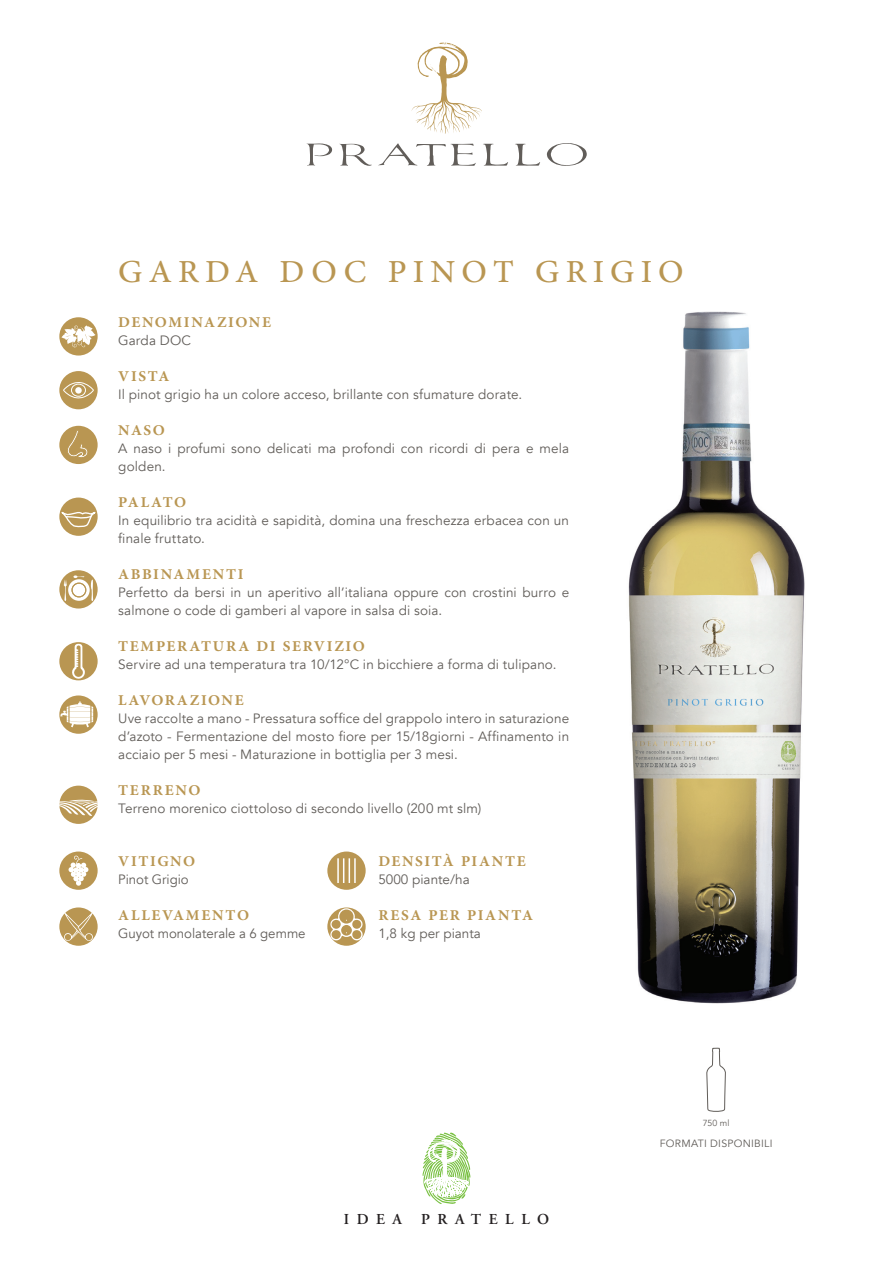
<style>
.page{position:relative;width:893px;height:1263px;background:#fff}
.page>*{position:absolute;margin:0;border:0;box-sizing:border-box;transform-origin:0 0}
.t1{font:45px "Adobe Arabic";letter-spacing:.14em;color:#b99652}
.t2{font:700 21px "Adobe Arabic";letter-spacing:.08em;color:#b99652}
.t3{font:600 15.15px "Adobe Garamond Pro";letter-spacing:.5em;color:#231f20}
.t4{font:13.5px/18px "Avenir";letter-spacing:.01em;color:#615d59}
.t5{font:10.5px "Avenir";letter-spacing:.025em;color:#615d59}
.t6{font:8.85px "Avenir";color:#615d59}
</style>
<div class="page">
<svg style="left:307px;top:144px;width:25px;height:21px"></svg>
<svg style="left:340px;top:144px;width:32px;height:22px"></svg>
<svg style="left:378px;top:143px;width:98px;height:23px"></svg>
<svg style="left:483px;top:144px;width:25px;height:22px"></svg>
<svg style="left:515px;top:144px;width:25px;height:22px"></svg>
<svg style="left:547px;top:143px;width:39px;height:23px"></svg>
<svg style="left:411px;top:43px;width:70px;height:91px"></svg>
<svg style="left:422px;top:1132px;width:48px;height:72px"></svg>
<div style="left:59px;top:498px;width:39px;height:38px;background:#b99652;border-radius:50%"></div>
<svg style="left:61px;top:511px;width:35px;height:17px"></svg>
<div style="left:59px;top:426px;width:39px;height:38px;background:#b99652;border-radius:50%"></div>
<svg style="left:67px;top:430px;width:21px;height:28px"></svg>
<div style="left:59px;top:371px;width:39px;height:38px;background:#b99652;border-radius:50%"></div>
<svg style="left:63px;top:382px;width:31px;height:17px"></svg>
<div style="left:71px;top:384px;width:15px;height:13px;border:1px solid #fff;border-radius:50%"></div>
<div style="left:75px;top:387px;width:7px;height:7px;background:#fff;border-radius:50%"></div>
<svg style="left:59px;top:570px;width:39px;height:39px"></svg>
<div style="left:72px;top:583px;width:14px;height:14px;border:1px solid #b99652;border-radius:50%"></div>
<svg style="left:59px;top:695px;width:39px;height:39px"></svg>
<svg style="left:59px;top:786px;width:39px;height:38px"></svg>
<div style="left:59px;top:642px;width:39px;height:38px;background:#b99652;border-radius:50%"></div>
<svg style="left:72px;top:644px;width:13px;height:35px"></svg>
<div style="left:59px;top:317px;width:39px;height:39px;background:#b99652;border-radius:50%"></div>
<svg style="left:61px;top:325px;width:34px;height:22px"></svg>
<div style="left:327px;top:852px;width:38px;height:38px;background:#b99652;border-radius:50%"></div>
<hr style="left:337px;top:858px;width:2px;height:25px;background:#fff">
<svg style="left:343px;top:858px;width:1px;height:25px"></svg>
<hr style="left:348px;top:858px;width:2px;height:25px;background:#fff">
<hr style="left:354px;top:858px;width:2px;height:25px;background:#fff">
<div style="left:327px;top:907px;width:38px;height:39px;background:#b99652;border-radius:50%"></div>
<svg style="left:330px;top:908px;width:33px;height:33px"></svg>
<svg style="left:59px;top:852px;width:39px;height:38px"></svg>
<svg style="left:59px;top:907px;width:39px;height:39px"></svg>
<svg style="left:64px;top:912px;width:29px;height:30px"></svg>
<svg style="left:706px;top:1047px;width:19px;height:65px"></svg>
<img style="left:628px;top:311px;width:177px;height:693px">
<h1 class="t1" style="left:118px;top:241px;width:566px">GARDA DOC PINOT GRIGIO</h1>
<h2 class="t2" style="left:118px;top:308px;width:154px">DENOMINAZIONE</h2>
<p class="t4" style="left:118px;top:332px;width:74px">Garda DOC</p>
<h2 class="t2" style="left:118px;top:362px;width:53px">VISTA</h2>
<p class="t4" style="left:118px;top:386px;width:405px">Il pinot grigio ha un colore acceso, brillante con sfumature dorate.</p>
<h2 class="t2" style="left:118px;top:416px;width:48px">NASO</h2>
<p class="t4" style="left:118px;top:440px;width:452px">A naso i profumi sono delicati ma profondi con ricordi di pera e mela golden.</p>
<h2 class="t2" style="left:118px;top:488px;width:70px">PALATO</h2>
<p class="t4" style="left:118px;top:512px;width:452px">In equilibrio tra acidità e sapidità, domina una freschezza erbacea con un finale fruttato.</p>
<h2 class="t2" style="left:118px;top:560px;width:127px">ABBINAMENTI</h2>
<p class="t4" style="left:118px;top:584px;width:452px">Perfetto da bersi in un aperitivo all’italiana oppure con crostini burro e salmone o code di gamberi al vapore in salsa di soia.</p>
<h2 class="t2" style="left:118px;top:632px;width:248px">TEMPERATURA DI SERVIZIO</h2>
<p class="t4" style="left:118px;top:656px;width:440px">Servire ad una temperatura tra 10/12°C in bicchiere a forma di tulipano.</p>
<h2 class="t2" style="left:118px;top:686px;width:127px">LAVORAZIONE</h2>
<p class="t4" style="left:118px;top:710px;width:452px;text-align:justify">Uve raccolte a mano - Pressatura soffice del grappolo intero in saturazione d’azoto - Fermentazione del mosto fiore per 15/18giorni - Affinamento in acciaio per 5 mesi - Maturazione in bottiglia per 3 mesi.</p>
<h2 class="t2" style="left:118px;top:776px;width:84px">TERRENO</h2>
<p class="t4" style="left:118px;top:800px;width:364px">Terreno morenico ciottoloso di secondo livello (200 mt slm)</p>
<h2 class="t2" style="left:118px;top:846px;width:78px">VITIGNO</h2>
<p class="t4" style="left:118px;top:870px;width:72px">Pinot Grigio</p>
<h2 class="t2" style="left:118px;top:900px;width:132px">ALLEVAMENTO</h2>
<p class="t4" style="left:118px;top:924px;width:189px">Guyot monolaterale a 6 gemme</p>
<h2 class="t2" style="left:378px;top:846px;width:149px">DENSITÀ PIANTE</h2>
<p class="t4" style="left:378px;top:870px;width:93px">5000 piante/ha</p>
<h2 class="t2" style="left:378px;top:900px;width:156px">RESA PER PIANTA</h2>
<p class="t4" style="left:378px;top:924px;width:104px">1,8 kg per pianta</p>
<p class="t6" style="left:702px;top:1117px;width:28px">750 ml</p>
<p class="t3" style="left:344px;top:1213px;width:207px">IDEA PRATELLO</p>
<p class="t5" style="left:659px;top:1137px;width:114px">FORMATI DISPONIBILI</p>
</div>
